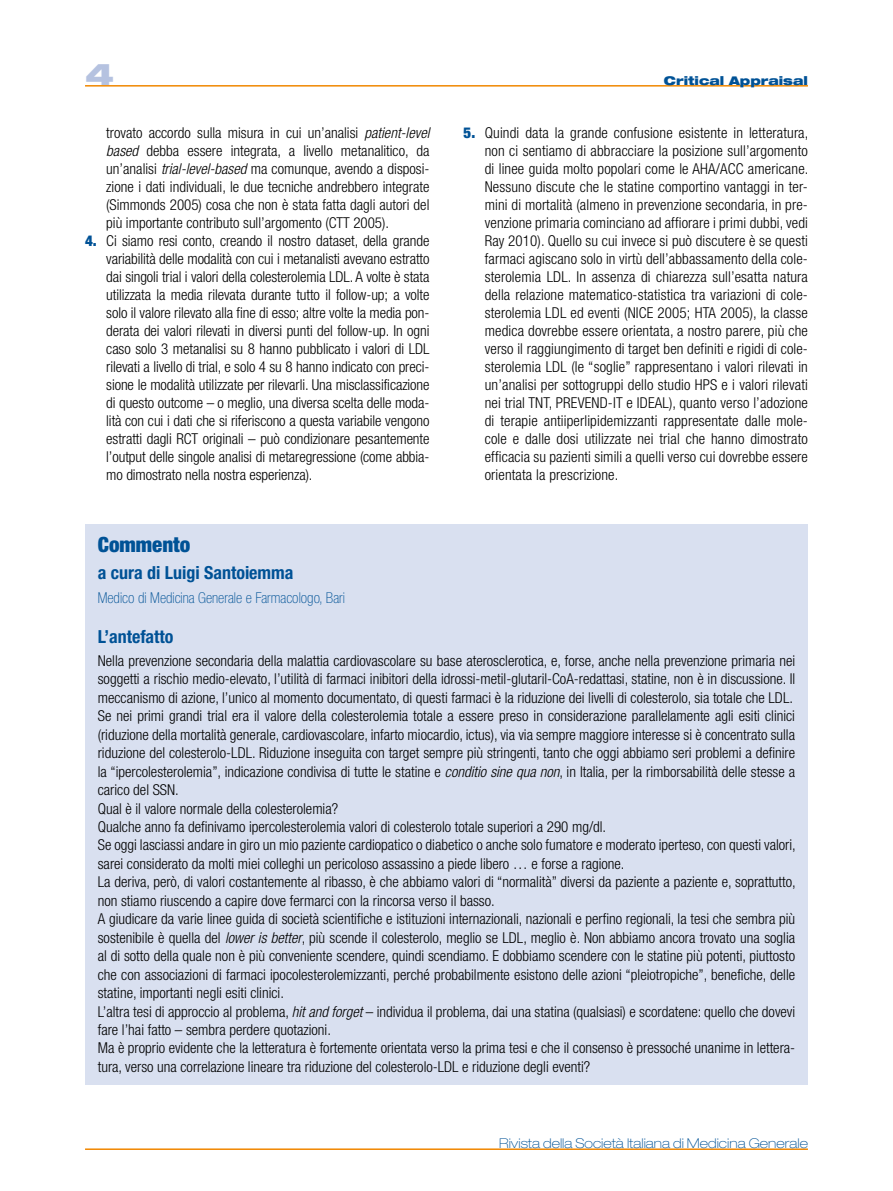
<style>
.page{position:relative;width:893px;height:1191px;background:#fff}
.page>*{position:absolute;margin:0;border:0;box-sizing:border-box;transform-origin:0 0}
.t1{font:900 expanded 30px "Helvetica Neue LT Std";color:#b5c2e0}
.t2{font:900 condensed 21px "Helvetica Neue LT Std";color:#005296}
.t3{font:700 condensed 18px "Helvetica Neue LT Std";color:#005296}
.t4{font:300 condensed 15px/18px "Helvetica Neue LT Std";color:#000;text-align:justify}
.t5{font:100 condensed 15px "Helvetica Neue LT Std";color:#005296}
.t6{font:100 expanded 13.5px "Helvetica Neue LT Std";color:#005296}
.t7{font:900 expanded 12px "Helvetica Neue LT Std";color:#005296}
.s1{font-style:italic}
.s2{font-weight:900;color:#005296}
</style>
<div class="page">
<hr style="left:85px;top:85px;width:723px;height:2px;background:#f18700">
<hr style="left:85px;top:1148px;width:723px;height:2px;background:#f18700">
<div style="left:85px;top:524px;width:723px;height:560px;background:#d9e0f0"></div>
<p class="t1" style="left:85px;top:55px;width:30px">4</p>
<p class="t7" style="left:664px;top:73px;width:145px">Critical Appraisal</p>
<p class="t4" style="left:106px;top:124px;width:325px">trovato accordo sulla misura in cui un’analisi <span class="s1">patient-level based</span> debba essere integrata, a livello metanalitico, da un’analisi <span class="s1">trial-level-based</span> ma comunque, avendo a disposi&shy;zione i dati individuali, le due tecniche andrebbero integrate (Simmonds 2005) cosa che non è stata fatta dagli autori del più importante contributo sull’argomento (CTT 2005).</p>
<p class="t4" style="left:106px;top:232px;width:325px;text-indent:-21px"><span class="s2">4.</span> Ci siamo resi conto, creando il nostro dataset, della grande variabilità delle modalità con cui i metanalisti avevano estratto dai singoli trial i valori della colesterolemia LDL. A volte è stata utilizzata la media rilevata durante tutto il follow-up; a volte solo il valore rilevato alla fine di esso; altre volte la media pon&shy;derata dei valori rilevati in diversi punti del follow-up. In ogni caso solo 3 metanalisi su 8 hanno pubblicato i valori di LDL rilevati a livello di trial, e solo 4 su 8 hanno indicato con preci&shy;sione le modalità utilizzate per rilevarli. Una misclassificazione di questo outcome – o meglio, una diversa scelta delle moda&shy;lità con cui i dati che si riferiscono a questa variabile vengono estratti dagli RCT originali – può condizionare pesantemente l’output delle singole analisi di metaregressione (come abbia&shy;mo dimostrato nella nostra esperienza).</p>
<p class="t4" style="left:485px;top:124px;width:325px;text-indent:-21px"><span class="s2">5.</span> Quindi data la grande confusione esistente in letteratura, non ci sentiamo di abbracciare la posizione sull’argomento di linee guida molto popolari come le AHA/ACC americane.<br>Nessuno discute che le statine comportino vantaggi in ter&shy;mini di mortalità (almeno in prevenzione secondaria, in pre&shy;venzione primaria cominciano ad affiorare i primi dubbi, vedi Ray 2010). Quello su cui invece si può discutere è se questi farmaci agiscano solo in virtù dell’abbassamento della cole&shy;sterolemia LDL. In assenza di chiarezza sull’esatta natura della relazione matematico-statistica tra variazioni di cole&shy;sterolemia LDL ed eventi (NICE 2005; HTA 2005), la classe medica dovrebbe essere orientata, a nostro parere, più che verso il raggiungimento di target ben definiti e rigidi di cole&shy;sterolemia LDL (le “soglie” rappresentano i valori rilevati in un’analisi per sottogruppi dello studio HPS e i valori rilevati nei trial TNT, PREVEND-IT e IDEAL), quanto verso l’adozione di terapie antiiperlipidemizzanti rappresentate dalle mole&shy;cole e dalle dosi utilizzate nei trial che hanno dimostrato efficacia su pazienti simili a quelli verso cui dovrebbe essere orientata la prescrizione.</p>
<p class="t2" style="left:98px;top:531px;width:94px">Commento</p>
<p class="t3" style="left:98px;top:561px;width:197px">a cura di Luigi Santoiemma</p>
<p class="t5" style="left:98px;top:590px;width:249px">Medico di Medicina Generale e Farmacologo, Bari</p>
<p class="t3" style="left:98px;top:626px;width:77px">L’antefatto</p>
<p class="t4" style="left:98px;top:651px;width:699px;line-height:18.5px;text-align:left">Nella prevenzione secondaria della malattia cardiovascolare su base aterosclerotica, e, forse, anche nella prevenzione primaria nei soggetti a rischio medio-elevato, l’utilità di farmaci inibitori della idrossi-metil-glutaril-CoA-redattasi, statine, non è in discussione. Il meccanismo di azione, l’unico al momento documentato, di questi farmaci è la riduzione dei livelli di colesterolo, sia totale che LDL.<br>Se nei primi grandi trial era il valore della colesterolemia totale a essere preso in considerazione parallelamente agli esiti clinici (riduzione della mortalità generale, cardiovascolare, infarto miocardio, ictus), via via sempre maggiore interesse si è concentrato sulla riduzione del colesterolo-LDL. Riduzione inseguita con target sempre più stringenti, tanto che oggi abbiamo seri problemi a definire la “ipercolesterolemia”, indicazione condivisa di tutte le statine e <span class="s1">conditio sine qua non</span>, in Italia, per la rimborsabilità delle stesse a carico del SSN.<br>Qual è il valore normale della colesterolemia?<br>Qualche anno fa definivamo ipercolesterolemia valori di colesterolo totale superiori a 290 mg/dl.<br>Se oggi lasciassi andare in giro un mio paziente cardiopatico o diabetico o anche solo fumatore e moderato iperteso, con questi valori, sarei considerato da molti miei colleghi un pericoloso assassino a piede libero … e forse a ragione.<br>La deriva, però, di valori costantemente al ribasso, è che abbiamo valori di “normalità” diversi da paziente a paziente e, soprattutto, non stiamo riuscendo a capire dove fermarci con la rincorsa verso il basso.<br>A giudicare da varie linee guida di società scientifiche e istituzioni internazionali, nazionali e perfino regionali, la tesi che sembra più sostenibile è quella del <span class="s1">lower is better</span>, più scende il colesterolo, meglio se LDL, meglio è. Non abbiamo ancora trovato una soglia al di sotto della quale non è più conveniente scendere, quindi scendiamo. E dobbiamo scendere con le statine più potenti, piuttosto che con associazioni di farmaci ipocolesterolemizzanti, perché probabilmente esistono delle azioni “pleiotropiche”, benefiche, delle statine, importanti negli esiti clinici.<br>L’altra tesi di approccio al problema, <span class="s1">hit and forget</span> – individua il problema, dai una statina (qualsiasi) e scordatene: quello che dovevi fare l’hai fatto – sembra perdere quotazioni.<br>Ma è proprio evidente che la letteratura è fortemente orientata verso la prima tesi e che il consenso è pressoché unanime in lettera&shy;tura, verso una correlazione lineare tra riduzione del colesterolo-LDL e riduzione degli eventi?</p>
<p class="t6" style="left:499px;top:1135px;width:310px">Rivista della Società Italiana di Medicina Generale</p>
</div>
